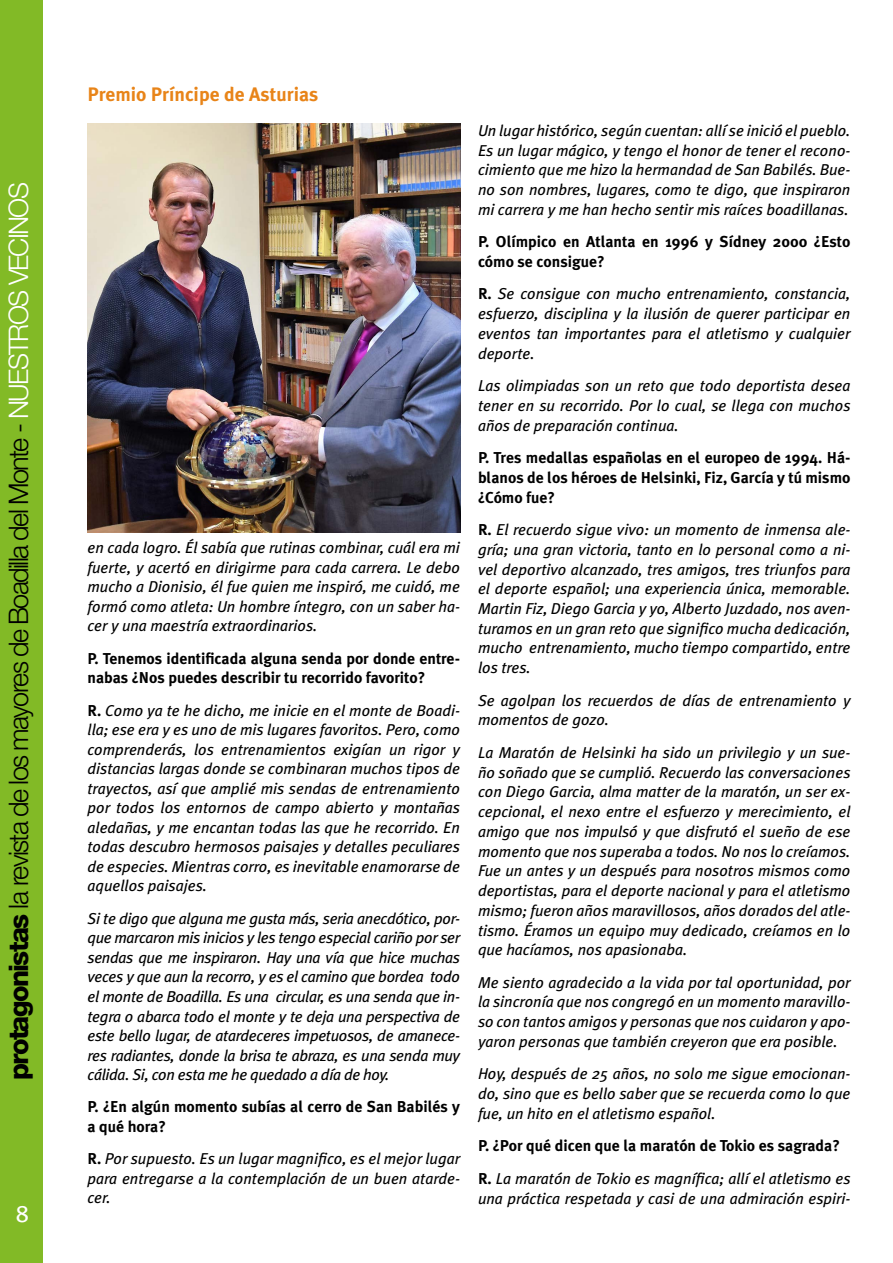
<style>
.page{position:relative;width:893px;height:1263px;background:#fff}
.page>*{position:absolute;margin:0;border:0;box-sizing:border-box;transform-origin:0 0}
.t1{font:300 27px "Helvetica Neue";letter-spacing:-.06em;color:#000}
.t2{font:24px "Meta Plus";color:#fff}
.t3{font:700 19.5px "Meta Plus";color:#e88418}
.t4{font:italic 15.75px/19.8px "Meta Plus";color:#000;text-align:justify}
.t5{font:700 15.75px/19.8px "Meta Plus";color:#000}
.s1{font-weight:800}
.s2{color:#fff}
.s3{font-weight:700;font-style:normal}
.s4{font-weight:400;font-style:italic}
</style>
<div class="page">
<div style="left:0;top:0;width:43px;height:1263px;background:#82ba26"></div>
<img style="left:88px;top:123px;width:372px;height:409px">
<h1 class="t1" style="left:2px;top:1080px;width:899px;rotate:-90deg"><span class="s1">protagonistas</span> la revista de los mayores de Boadilla del Monte - <span class="s2">NUESTROS VECINOS</span></h1>
<h2 class="t2" style="left:16px;top:1200px;width:15px">8</h2>
<p class="t3" style="left:88px;top:83px;width:232px">Premio Príncipe de Asturias</p>
<p class="t4" style="left:88px;top:538px;width:374px">en cada logro. Él sabía que rutinas combinar, cuál era mi fuerte, y acertó en dirigirme para cada carrera. Le debo mucho a Dionisio, él fue quien me inspiró, me cuidó, me formó como atleta: Un hombre íntegro, con un saber ha&shy;cer y una maestría extraordinarios.</p>
<p class="t5" style="left:88px;top:648px;width:374px">P. Tenemos identificada alguna senda por donde entre&shy;nabas ¿Nos puedes describir tu recorrido favorito?</p>
<p class="t4" style="left:88px;top:700px;width:374px"><span class="s3">R.</span> Como ya te he dicho, me inicie en el monte de Boadi&shy;lla; ese era y es uno de mis lugares favoritos. Pero, como comprenderás, los entrenamientos exigían un rigor y distancias largas donde se combinaran muchos tipos de trayectos, así que amplié mis sendas de entrenamiento por todos los entornos de campo abierto y montañas aledañas, y me encantan todas las que he recorrido. En todas descubro hermosos paisajes y detalles peculiares de especies. Mientras corro, es inevitable enamorarse de aquellos paisajes.</p>
<p class="t4" style="left:88px;top:908px;width:374px">Si te digo que alguna me gusta más, seria anecdótico, por&shy;que marcaron mis inicios y les tengo especial cariño por ser sendas que me inspiraron. Hay una vía que hice muchas veces y que aun la recorro, y es el camino que bordea todo el monte de Boadilla. Es una circular, es una senda que in&shy;tegra o abarca todo el monte y te deja una perspectiva de este bello lugar, de atardeceres impetuosos, de amanece&shy;res radiantes, donde la brisa te abraza, es una senda muy cálida. Si, con esta me he quedado a día de hoy.</p>
<p class="t5" style="left:88px;top:1097px;width:374px">P. ¿En algún momento subías al cerro de San Babilés y a qué hora?</p>
<p class="t4" style="left:88px;top:1149px;width:374px"><span class="s3">R.</span> Por supuesto. Es un lugar magnifico, es el mejor lugar para entregarse a la contemplación de un buen atarde&shy;cer.</p>
<p class="t4" style="left:478px;top:120px;width:374px">Un lugar histórico, según cuentan: allí se inició el pueblo.<br>Es un lugar mágico, y tengo el honor de tener el recono&shy;cimiento que me hizo la hermandad de San Babilés. Bue&shy;no son nombres, lugares, como te digo, que inspiraron mi carrera y me han hecho sentir mis raíces boadillanas.</p>
<p class="t5" style="left:478px;top:232px;width:374px">P. Olímpico en Atlanta en 1996 y Sídney 2000 ¿Esto cómo se consigue?</p>
<p class="t4" style="left:478px;top:284px;width:374px"><span class="s3">R.</span> Se consigue con mucho entrenamiento, constancia, esfuerzo, disciplina y la ilusión de querer participar en eventos tan importantes para el atletismo y cualquier deporte.</p>
<p class="t4" style="left:478px;top:376px;width:374px">Las olimpiadas son un reto que todo deportista desea tener en su recorrido. Por lo cual, se llega con muchos años de preparación continua.</p>
<p class="t5" style="left:478px;top:448px;width:374px;text-align:justify">P. Tres medallas españolas en el europeo de 1994. Há&shy;blanos de los héroes de Helsinki, Fiz, García y tú mismo ¿Cómo fue?</p>
<p class="t4" style="left:478px;top:519px;width:374px"><span class="s3">R.</span> El recuerdo sigue vivo: un momento de inmensa ale&shy;gría; una gran victoria, tanto en lo personal como a ni&shy;vel deportivo alcanzado, tres amigos, tres triunfos para el deporte español; una experiencia única, memorable.<br>Martin Fiz, Diego Garcia y yo, Alberto Juzdado, nos aven&shy;turamos en un gran reto que significo mucha dedicación, mucho entrenamiento, mucho tiempo compartido, entre los tres.</p>
<p class="t4" style="left:478px;top:690px;width:374px">Se agolpan los recuerdos de días de entrenamiento y momentos de gozo.</p>
<p class="t4" style="left:478px;top:742px;width:374px">La Maratón de Helsinki ha sido un privilegio y un sue&shy;ño soñado que se cumplió. Recuerdo las conversaciones con Diego Garcia, alma matter de la maratón, un ser ex&shy;cepcional, el nexo entre el esfuerzo y merecimiento, el amigo que nos impulsó y que disfrutó el sueño de ese momento que nos superaba a todos. No nos lo creíamos.<br>Fue un antes y un después para nosotros mismos como deportistas, para el deporte nacional y para el atletismo mismo; fueron años maravillosos, años dorados del atle&shy;tismo. Éramos un equipo muy dedicado, creíamos en lo que hacíamos, nos apasionaba.</p>
<p class="t4" style="left:478px;top:972px;width:374px">Me siento agradecido a la vida por tal oportunidad, por la sincronía que nos congregó en un momento maravillo&shy;so con tantos amigos y personas que nos cuidaron y apo&shy;yaron personas que también creyeron que era posible.</p>
<p class="t4" style="left:478px;top:1064px;width:374px">Hoy, después de 25 años, no solo me sigue emocionan&shy;do, sino que es bello saber que se recuerda como lo que fue, un hito en el atletismo español.</p>
<p class="t5" style="left:478px;top:1129px;width:374px;line-height:32.5px">P. ¿Por qué dicen que la maratón de Tokio es sagrada?<br>R. <span class="s4">La maratón de Tokio es magnífica; allí el atletismo es</span></p>
<p class="t4" style="left:478px;top:1188px;width:374px">una práctica respetada y casi de una admiración espiri-</p>
</div>
